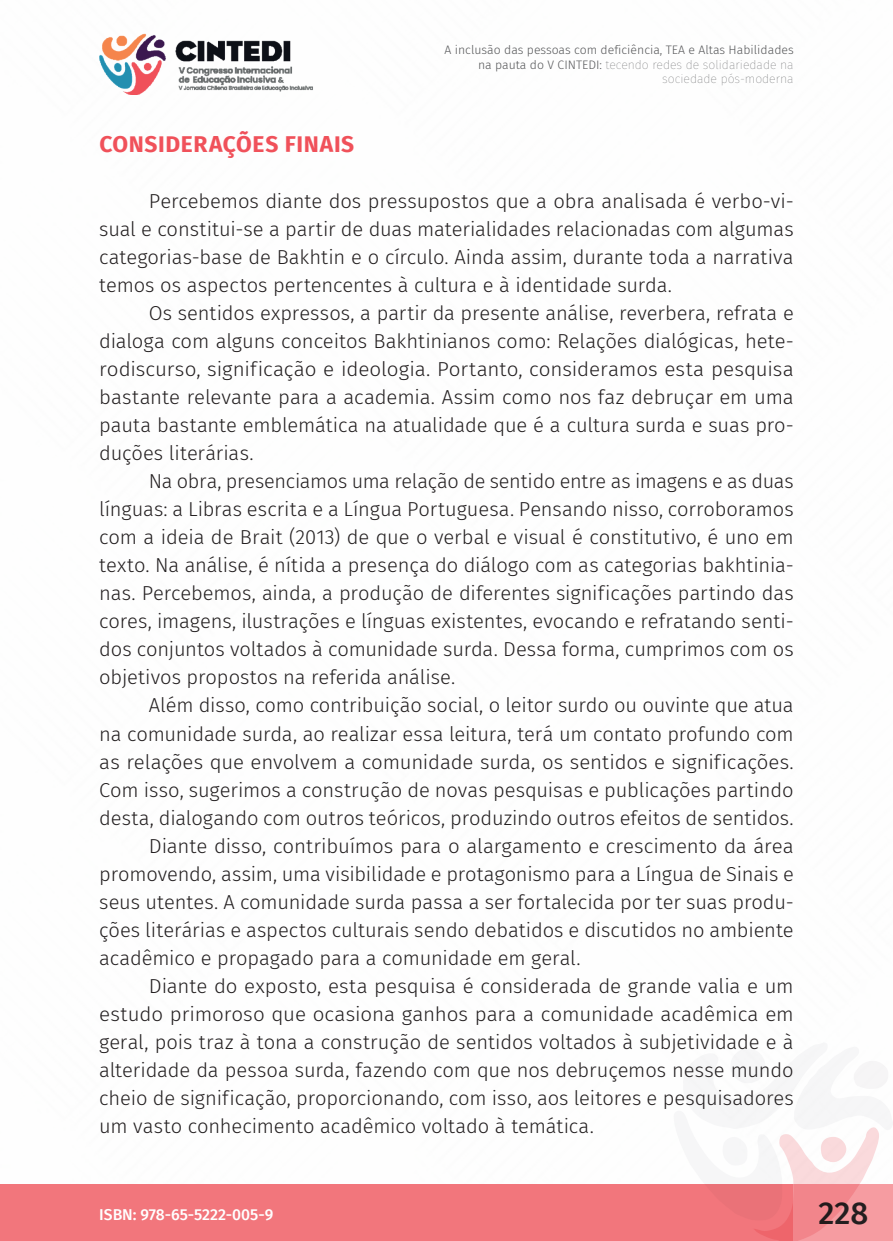
<style>
.page{position:relative;width:893px;height:1241px;background:#fff}
.page>*{position:absolute;margin:0;border:0;box-sizing:border-box;transform-origin:0 0}
.t1{font:500 31.5px "Fira Sans";color:#231f20}
._8_SUBTÍTULO{font:700 22.75px "Fira Sans";letter-spacing:.025em;color:#f0515a}
._6_CORPO{font:300 20.12px/28px "Fira Sans";letter-spacing:-.005em;color:#231f20;text-align:justify}
.t2{font:500 15.75px "Fira Sans";color:#fff}
.t3{font:300 12.25px/14.7px "Fira Sans";color:#57585a;text-align:right}
.s1{font-weight:100}
</style>
<div class="page">
<div style="left:0;top:1184px;width:794px;height:56px;background:#f2767c"></div>
<img style="left:99px;top:33px;width:214px;height:61px">
<svg style="left:688px;top:1049px;width:205px;height:191px"></svg>
<p class="t3" style="left:444px;top:42px;width:351px">A inclusão das pessoas com deficiência, TEA e Altas Habilidades na pauta do V CINTEDI: <span class="s1">tecendo redes de solidariedade na sociedade pós-moderna</span></p>
<p class="_8_SUBTÍTULO" style="left:99px;top:125px;width:256px">CONSIDERAÇÕES FINAIS</p>
<p class="_6_CORPO" style="left:99px;top:187px;width:696px;text-indent:50px">Percebemos diante dos pressupostos que a obra analisada é verbo-vi&shy;sual e constitui-se a partir de duas materialidades relacionadas com algumas categorias-base de Bakhtin e o círculo. Ainda assim, durante toda a narrativa temos os aspectos pertencentes à cultura e à identidade surda.</p>
<p class="_6_CORPO" style="left:99px;top:299px;width:696px;text-indent:50px">Os sentidos expressos, a partir da presente análise, reverbera, refrata e dialoga com alguns conceitos Bakhtinianos como: Relações dialógicas, hete&shy;rodiscurso, significação e ideologia. Portanto, consideramos esta pesquisa bastante relevante para a academia. Assim como nos faz debruçar em uma pauta bastante emblemática na atualidade que é a cultura surda e suas pro&shy;duções literárias.</p>
<p class="_6_CORPO" style="left:99px;top:467px;width:696px;text-indent:50px">Na obra, presenciamos uma relação de sentido entre as imagens e as duas línguas: a Libras escrita e a Língua Portuguesa. Pensando nisso, corroboramos com a ideia de Brait (2013) de que o verbal e visual é constitutivo, é uno em texto. Na análise, é nítida a presença do diálogo com as categorias bakhtinia&shy;nas. Percebemos, ainda, a produção de diferentes significações partindo das cores, imagens, ilustrações e línguas existentes, evocando e refratando senti&shy;dos conjuntos voltados à comunidade surda. Dessa forma, cumprimos com os objetivos propostos na referida análise.</p>
<p class="_6_CORPO" style="left:99px;top:691px;width:696px;text-indent:50px">Além disso, como contribuição social, o leitor surdo ou ouvinte que atua na comunidade surda, ao realizar essa leitura, terá um contato profundo com as relações que envolvem a comunidade surda, os sentidos e significações.<br>Com isso, sugerimos a construção de novas pesquisas e publicações partindo desta, dialogando com outros teóricos, produzindo outros efeitos de sentidos.</p>
<p class="_6_CORPO" style="left:99px;top:831px;width:696px;text-indent:50px">Diante disso, contribuímos para o alargamento e crescimento da área promovendo, assim, uma visibilidade e protagonismo para a Língua de Sinais e seus utentes. A comunidade surda passa a ser fortalecida por ter suas produ&shy;ções literárias e aspectos culturais sendo debatidos e discutidos no ambiente acadêmico e propagado para a comunidade em geral.</p>
<p class="_6_CORPO" style="left:99px;top:971px;width:696px;text-indent:50px">Diante do exposto, esta pesquisa é considerada de grande valia e um estudo primoroso que ocasiona ganhos para a comunidade acadêmica em geral, pois traz à tona a construção de sentidos voltados à subjetividade e à alteridade da pessoa surda, fazendo com que nos debruçemos nesse mundo cheio de significação, proporcionando, com isso, aos leitores e pesquisadores um vasto conhecimento acadêmico voltado à temática.</p>
<p class="t2" style="left:99px;top:1201px;width:176px">ISBN: 978-65-5222-005-9</p>
<h1 class="t1" style="left:818px;top:1187px;width:51px">228</h1>
</div>
